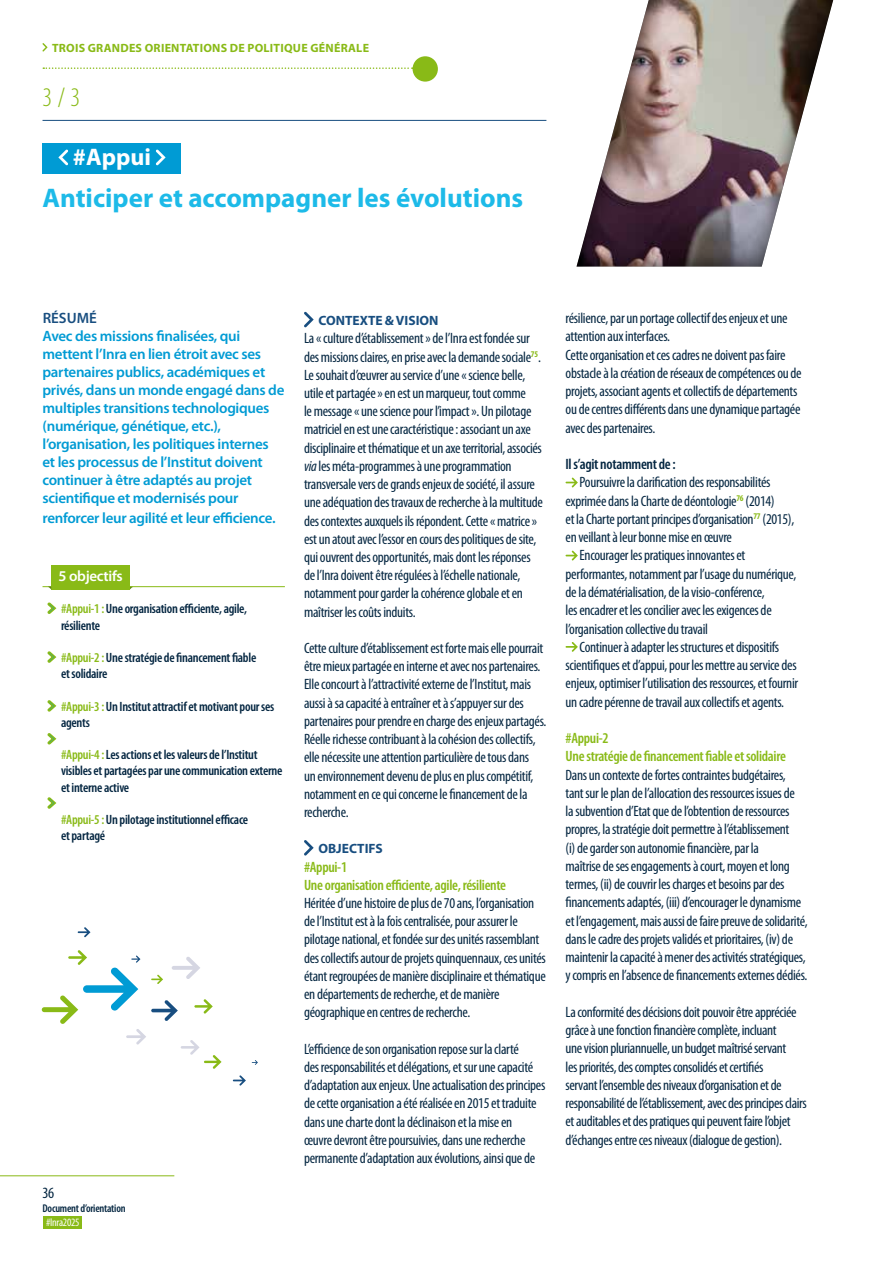
<style>
.page{position:relative;width:893px;height:1263px;background:#fff}
.page>*{position:absolute;margin:0;border:0;box-sizing:border-box;transform-origin:0 0}
.t1{font:700 27px "Myriad Pro";color:#1dbae8}
.t2{font:300 condensed 27px "Myriad Pro";color:#89ba17}
.t3{font:700 24px "Myriad Pro";color:#fff}
.t4{font:condensed 15.75px "Myriad Pro";color:#042641}
.t5{font:condensed 15px/18.1px "Myriad Pro";letter-spacing:-.02em;color:#042641}
.t6{font:600 15px/18px "Myriad Pro";letter-spacing:-.02em;color:#009bd4}
.t7{font:600 condensed 15px/18.1px "Myriad Pro";letter-spacing:-.02em;color:#89ba17}
.t8{font:600 condensed 15px "Myriad Pro";letter-spacing:-.02em;color:#042641}
.t9{font:600 15px "Myriad Pro";letter-spacing:-.02em;color:#fff}
.t10{font:600 15px "Myriad Pro";color:#184e80}
.t11{font:600 condensed 13.5px/16.2px "Myriad Pro";letter-spacing:-.02em;color:#042641}
.t12{font:700 13.5px "Myriad Pro";color:#184e80}
.t13{font:700 12px "Myriad Pro";letter-spacing:.02em;color:#89ba17}
.t14{font:600 condensed 11.25px "Myriad Pro";letter-spacing:-.02em;color:#042641}
.t15{font:condensed 11.25px "Myriad Pro";letter-spacing:-.02em;color:#fff}
.s1{color:#89ba17}
.s2{font-style:italic}
</style>
<div class="page">
<hr style="left:0;top:1175px;width:174px;height:1px;background:#89ba17">
<div style="left:43px;top:1216px;width:39px;height:13px;background:#89ba17"></div>
<svg style="left:304px;top:312px;width:10px;height:15px"></svg>
<svg style="left:304px;top:840px;width:10px;height:15px"></svg>
<svg style="left:566px;top:477px;width:12px;height:10px"></svg>
<svg style="left:566px;top:551px;width:12px;height:9px"></svg>
<svg style="left:566px;top:642px;width:12px;height:10px"></svg>
<svg style="left:47px;top:602px;width:10px;height:12px"></svg>
<svg style="left:47px;top:651px;width:10px;height:12px"></svg>
<svg style="left:47px;top:700px;width:10px;height:12px"></svg>
<svg style="left:47px;top:733px;width:10px;height:12px"></svg>
<svg style="left:47px;top:797px;width:10px;height:12px"></svg>
<svg style="left:233px;top:1075px;width:13px;height:10px"></svg>
<svg style="left:78px;top:927px;width:12px;height:10px"></svg>
<svg style="left:42px;top:950px;width:180px;height:119px"></svg>
<svg style="left:252px;top:1060px;width:6px;height:5px"></svg>
<svg style="left:42px;top:43px;width:6px;height:9px"></svg>
<svg style="left:43px;top:67px;width:370px;height:2px"></svg>
<div style="left:413px;top:56px;width:25px;height:26px;background:#89ba17;border-radius:50%"></div>
<div style="left:576px;top:0;width:265px;height:268px;background:#000;opacity:.75"></div>
<div style="left:43px;top:143px;width:138px;height:31px;background:#009bd4"></div>
<svg style="left:58px;top:150px;width:10px;height:15px"></svg>
<svg style="left:156px;top:149px;width:10px;height:16px"></svg>
<hr style="left:43px;top:120px;width:503px;height:1px;background:#184e80">
<div style="left:51px;top:565px;width:79px;height:24px;background:#89ba17"></div>
<hr style="left:43px;top:586px;width:242px;height:1px;background:#89ba17">
<p class="t13" style="left:52px;top:41px;width:318px">TROIS GRANDES ORIENTATIONS DE POLITIQUE GÉNÉRALE</p>
<h1 class="t2" style="left:43px;top:82px;width:39px">3/3</h1>
<h2 class="t3" style="left:73px;top:144px;width:80px">#Appui</h2>
<h1 class="t1" style="left:43px;top:183px;width:482px">Anticiper et accompagner les évolutions</h1>
<p class="t10" style="left:43px;top:310px;width:56px">RÉSUMÉ</p>
<p class="t6" style="left:43px;top:327px;width:243px">Avec des missions finalisées, qui mettent l’Inra en lien étroit avec ses partenaires publics, académiques et privés, dans un monde engagé dans de multiples transitions technologiques (numérique, génétique, etc.), l’organisation, les politiques internes et les processus de l’Institut doivent continuer à être adaptés au projet scientifique et modernisés pour</p>
<p class="t6" style="left:43px;top:509px;width:235px">renforcer leur agilité et leur efficience.</p>
<p class="t9" style="left:58px;top:568px;width:66px">5 objectifs</p>
<p class="t11" style="left:61px;top:601px;width:188px"><span class="s1">#Appui-1 :</span>Une organisation efficiente, agile, résiliente</p>
<p class="t11" style="left:61px;top:650px;width:197px"><span class="s1">#Appui-2 :</span>Une stratégie de financement fiable et solidaire</p>
<p class="t11" style="left:61px;top:698px;width:215px"><span class="s1">#Appui-3 :</span>Un Institut attractif et motivant pour ses agents</p>
<p class="t11" style="left:61px;top:747px;width:223px"><span class="s1">#Appui-4 :</span>Les actions et les valeurs de l’Institut visibles et partagées par une communication externe et interne active</p>
<p class="t11" style="left:61px;top:812px;width:189px"><span class="s1">#Appui-5 :</span>Un pilotage institutionnel efficace et partagé</p>
<p class="t4" style="left:43px;top:1184px;width:13px">36</p>
<p class="t14" style="left:43px;top:1202px;width:85px">Document d’orientation</p>
<p class="t15" style="left:46px;top:1216px;width:35px">#Inra2025</p>
<p class="t12" style="left:318px;top:313px;width:122px">CONTEXTE &amp; VISION</p>
<p class="t5" style="left:304px;top:330px;width:240px">La « culture d’établissement » de l’Inra est fondée sur des missions claires, en prise avec la demande sociale<sup>75</sup>.<br>Le souhait d’œuvrer au service d’une « science belle, utile et partagée » en est un marqueur, tout comme<br>le message « une science pour l’impact ». Un pilotage matriciel en est une caractéristique : associant un axe disciplinaire et thématique et un axe territorial, associés <span class="s2">via</span> les méta-programmes à une programmation transversale vers de grands enjeux de société, il assure une adéquation des travaux de recherche à la multitude des contextes auxquels ils répondent. Cette « matrice » est un atout avec l’essor en cours des politiques de site, qui ouvrent des opportunités, mais dont les réponses de l’Inra doivent être régulées à l’échelle nationale, notamment pour garder la cohérence globale et en maîtriser les coûts induits.</p>
<p class="t5" style="left:304px;top:639px;width:244px">Cette culture d’établissement est forte mais elle pourrait être mieux partagée en interne et avec nos partenaires.<br>Elle concourt à l’attractivité externe de l’Institut, mais aussi à sa capacité à entraîner et à s’appuyer sur des partenaires pour prendre en charge des enjeux partagés.<br>Réelle richesse contribuant à la cohésion des collectifs, elle nécessite une attention particulière de tous dans<br>un environnement devenu de plus en plus compétitif, notamment en ce qui concerne le financement de la recherche.</p>
<p class="t12" style="left:318px;top:841px;width:66px">OBJECTIFS</p>
<p class="t7" style="left:304px;top:858px;width:204px">#Appui-1<br>Une organisation efficiente, agile, résiliente</p>
<p class="t5" style="left:304px;top:894px;width:243px">Héritée d’une histoire de plus de 70 ans, l’organisation de l’Institut est à la fois centralisée, pour assurer le pilotage national, et fondée sur des unités rassemblant des collectifs autour de projets quinquennaux, ces unités étant regroupées de manière disciplinaire et thématique en départements de recherche, et de manière géographique en centres de recherche.</p>
<p class="t5" style="left:304px;top:1040px;width:243px">L’efficience de son organisation repose sur la clarté<br>des responsabilités et délégations, et sur une capacité d’adaptation aux enjeux. Une actualisation des principes de cette organisation a été réalisée en 2015 et traduite dans une charte dont la déclinaison et la mise en<br>œuvre devront être poursuivies, dans une recherche permanente d’adaptation aux évolutions, ainsi que de</p>
<p class="t5" style="left:566px;top:309px;width:238px">résilience, par un portage collectif des enjeux et une attention aux interfaces.<br>Cette organisation et ces cadres ne doivent pas faire obstacle à la création de réseaux de compétences ou de projets, associant agents et collectifs de départements ou de centres différents dans une dynamique partagée avec des partenaires.</p>
<p class="t8" style="left:566px;top:456px;width:112px">Il s’agit notamment de :</p>
<p class="t5" style="left:580px;top:474px;width:192px">Poursuivre la clarification des responsabilités</p>
<p class="t5" style="left:566px;top:492px;width:211px">exprimée dans la Charte de déontologie<sup>76</sup> (2014)</p>
<p class="t5" style="left:566px;top:510px;width:230px">et la Charte portant principes d’organisation<sup>77</sup> (2015),</p>
<p class="t5" style="left:566px;top:528px;width:168px">en veillant à leur bonne mise en œuvre</p>
<p class="t5" style="left:580px;top:547px;width:167px">Encourager les pratiques innovantes et</p>
<p class="t5" style="left:566px;top:565px;width:232px">performantes, notamment par l’usage du numérique,</p>
<p class="t5" style="left:566px;top:583px;width:201px">de la dématérialisation, de la visio-conférence,</p>
<p class="t5" style="left:566px;top:601px;width:208px">les encadrer et les concilier avec les exigences de</p>
<p class="t5" style="left:566px;top:620px;width:144px">l’organisation collective du travail</p>
<p class="t5" style="left:580px;top:638px;width:201px">Continuer à adapter les structures et dispositifs</p>
<p class="t5" style="left:566px;top:656px;width:233px">scientifiques et d’appui, pour les mettre au service des</p>
<p class="t5" style="left:566px;top:674px;width:234px">enjeux, optimiser l’utilisation des ressources, et fournir</p>
<p class="t5" style="left:566px;top:693px;width:220px">un cadre pérenne de travail aux collectifs et agents.</p>
<p class="t7" style="left:566px;top:729px;width:222px">#Appui-2<br>Une stratégie de financement fiable et solidaire</p>
<p class="t5" style="left:566px;top:766px;width:244px">Dans un contexte de fortes contraintes budgétaires, tant sur le plan de l’allocation des ressources issues de<br>la subvention d’Etat que de l’obtention de ressources propres, la stratégie doit permettre à l’établissement<br>(i) de garder son autonomie financière, par la<br>maîtrise de ses engagements à court, moyen et long termes, (ii) de couvrir les charges et besoins par des financements adaptés, (iii) d’encourager le dynamisme et l’engagement, mais aussi de faire preuve de solidarité, dans le cadre des projets validés et prioritaires, (iv) de maintenir la capacité à mener des activités stratégiques, y compris en l’absence de financements externes dédiés.</p>
<p class="t5" style="left:566px;top:1003px;width:243px">La conformité des décisions doit pouvoir être appréciée grâce à une fonction financière complète, incluant<br>une vision pluriannuelle, un budget maîtrisé servant<br>les priorités, des comptes consolidés et certifiés<br>servant l’ensemble des niveaux d’organisation et de responsabilité de l’établissement, avec des principes clairs et auditables et des pratiques qui peuvent faire l’objet d’échanges entre ces niveaux (dialogue de gestion).</p>
</div>
